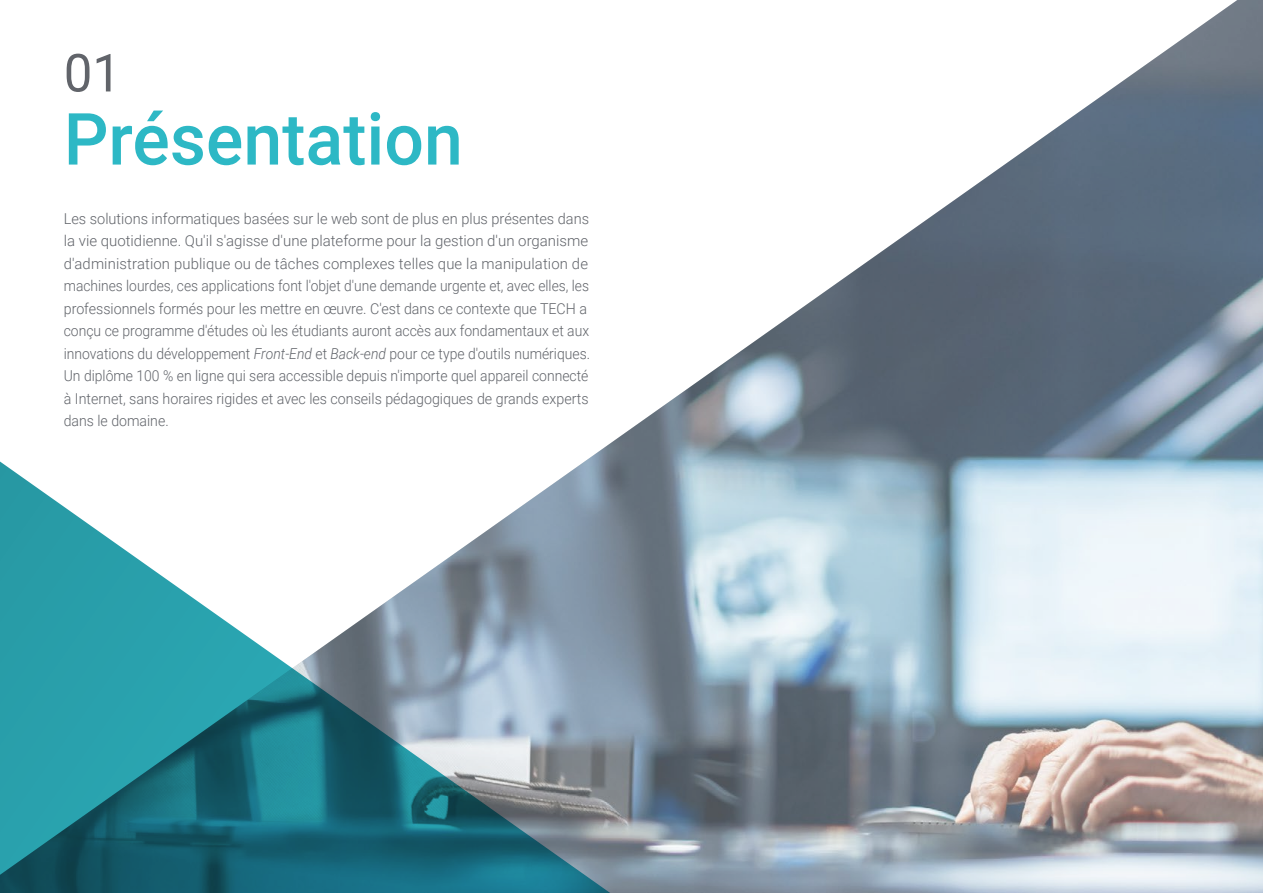
<style>
.page{position:relative;width:1263px;height:893px;background:#fff}
.page>*{position:absolute;margin:0;border:0;box-sizing:border-box;transform-origin:0 0}
.t1{font:500 72px "Roboto";color:#2db8c5}
.t2{font:52.5px "Roboto";color:#61646a}
.t3{font:300 15px/22.5px "Roboto";color:#61646a}
.s1{font-style:italic}
</style>
<div class="page">
<img style="left:606px;top:0;width:657px;height:893px">
<svg style="left:0;top:446px;width:640px;height:447px"></svg>
<h2 class="t2" style="left:64px;top:36px;width:59px">01</h2>
<h1 class="t1" style="left:64px;top:89px;width:401px">Présentation</h1>
<p class="t3" style="left:64px;top:207px;width:528px">Les solutions informatiques basées sur le web sont de plus en plus présentes dans la vie quotidienne. Qu'il s'agisse d'une plateforme pour la gestion d'un organisme d'administration publique ou de tâches complexes telles que la manipulation de machines lourdes, ces applications font l'objet d'une demande urgente et, avec elles, les professionnels formés pour les mettre en œuvre. C'est dans ce contexte que TECH a conçu ce programme d'études où les étudiants auront accès aux fondamentaux et aux innovations du développement <span class="s1">Front-End</span> et <span class="s1">Back-end</span> pour ce type d'outils numériques.<br>Un diplôme 100 % en ligne qui sera accessible depuis n'importe quel appareil connecté à Internet, sans horaires rigides et avec les conseils pédagogiques de grands experts dans le domaine.</p>
</div>
